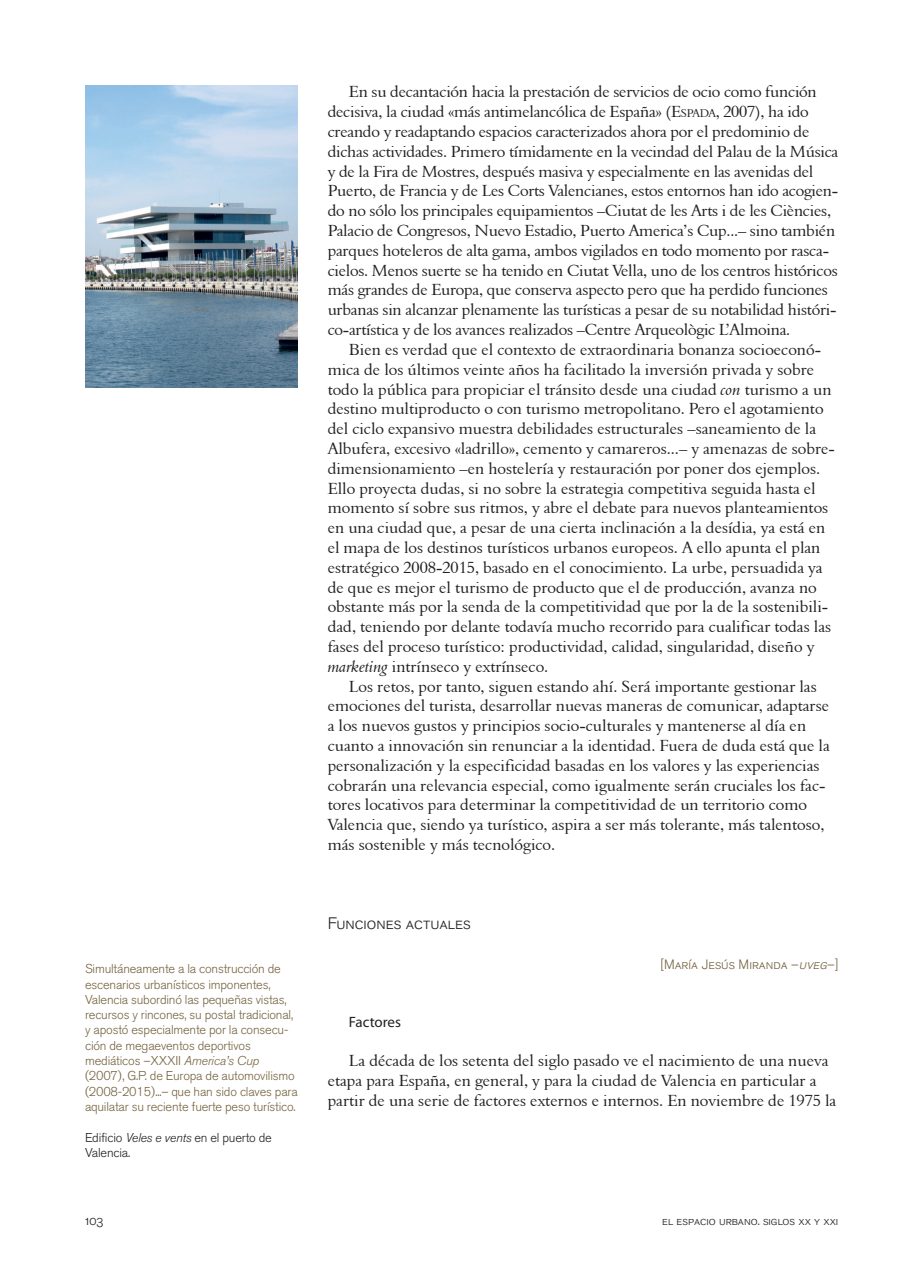
<style>
.page{position:relative;width:915px;height:1276px;background:#fff}
.page>*{position:absolute;margin:0;border:0;box-sizing:border-box;transform-origin:0 0}
.TEXTO{font:16.5px/19.8px "Aldine 401 BT Roman A";color:#231f20}
.TITULO{font:16.5px "Akzidenz Grotesk BQ Light SC";color:#231f20}
.SUBTITULO_1{font:15px "Myriad Pro";color:#231f20}
.t1{font:13.5px "Akzidenz Grotesk BQ Light SC";color:#766340}
.t2{font:13.5px "Akzidenz Grotesk BQ Light SC";color:#231f20}
.DESTACADOS{font:300 12.75px/15.3px "Akzidenz Grotesk BQ";letter-spacing:-.015em;color:#766340}
.DESTACADOS-2{font:300 12.75px/15.3px "Akzidenz Grotesk BQ";letter-spacing:-.015em;color:#231f20}
.t3{font:12px "Akzidenz Grotesk BQ Light SC";color:#231f20}
.s1{font-style:inherit}
.s2{font-size:11.55px}
.s3{font-family:"Aldine 401 BT Italic A"}
.s4{font-style:italic}
</style>
<div class="page">
<img style="left:85px;top:85px;width:213px;height:302px">
<p class="TEXTO" style="left:327px;top:82px;width:512px;text-indent:21px">En su decantación hacia la prestación de servicios de ocio como función decisiva, la ciudad «más antimelancólica de España» (<span class="s1">E</span><span class="s2">SPADA</span>, 2007), ha ido creando y readaptando espacios caracterizados ahora por el predominio de dichas actividades. Primero tímidamente en la vecindad del Palau de la Música y de la Fira de Mostres, después masiva y especialmente en las avenidas del Puerto, de Francia y de Les Corts Valencianes, estos entornos han ido acogien&shy;do no sólo los principales equipamientos –Ciutat de les Arts i de les Ciències, Palacio de Congresos, Nuevo Estadio, Puerto America’s Cup...– sino también parques hoteleros de alta gama, ambos vigilados en todo momento por rasca&shy;cielos. Menos suerte se ha tenido en Ciutat Vella, uno de los centros históricos más grandes de Europa, que conserva aspecto pero que ha perdido funciones urbanas sin alcanzar plenamente las turísticas a pesar de su notabilidad históri&shy;co-artística y de los avances realizados –Centre Arqueològic L’Almoina.</p>
<p class="TEXTO" style="left:327px;top:339px;width:508px;text-indent:21px">Bien es verdad que el contexto de extraordinaria bonanza socioeconó&shy;mica de los últimos veinte años ha facilitado la inversión privada y sobre todo la pública para propiciar el tránsito desde una ciudad <span class="s3">con</span> turismo a un destino multiproducto o con turismo metropolitano. Pero el agotamiento del ciclo expansivo muestra debilidades estructurales –saneamiento de la Albufera, excesivo «ladrillo», cemento y camareros...– y amenazas de sobre&shy;dimensionamiento –en hostelería y restauración por poner dos ejemplos.<br>Ello proyecta dudas, si no sobre la estrategia competitiva seguida hasta el momento sí sobre sus ritmos, y abre el debate para nuevos planteamientos en una ciudad que, a pesar de una cierta inclinación a la desídia, ya está en el mapa de los destinos turísticos urbanos europeos. A ello apunta el plan estratégico 2008-2015, basado en el conocimiento. La urbe, persuadida ya de que es mejor el turismo de producto que el de producción, avanza no obstante más por la senda de la competitividad que por la de la sostenibili&shy;dad, teniendo por delante todavía mucho recorrido para cualificar todas las fases del proceso turístico: productividad, calidad, singularidad, diseño y <span class="s3">marketing</span> intrínseco y extrínseco.</p>
<p class="TEXTO" style="left:327px;top:676px;width:503px;text-indent:21px">Los retos, por tanto, siguen estando ahí. Será importante gestionar las emociones del turista, desarrollar nuevas maneras de comunicar, adaptarse a los nuevos gustos y principios socio-culturales y mantenerse al día en cuanto a innovación sin renunciar a la identidad. Fuera de duda está que la personalización y la especificidad basadas en los valores y las experiencias cobrarán una relevancia especial, como igualmente serán cruciales los fac&shy;tores locativos para determinar la competitividad de un territorio como Valencia que, siendo ya turístico, aspira a ser más tolerante, más talentoso, más sostenible y más tecnológico.</p>
<p class="DESTACADOS" style="left:85px;top:961px;width:214px">Simultáneamente a la construcción de escenarios urbanísticos imponentes, Valencia subordinó las pequeñas vistas, recursos y rincones, su postal tradicional, y apostó especialmente por la consecu&shy;ción de megaeventos deportivos mediáticos –XXXII <span class="s4">America’s Cup </span>(2007), G.P. de Europa de automovilismo (2008-2015)...– que han sido claves para aquilatar su reciente fuerte peso turístico.</p>
<p class="DESTACADOS-2" style="left:85px;top:1129px;width:188px">Edificio <span class="s4">Veles e vents</span> en el puerto de<br>Valencia.</p>
<p class="TITULO" style="left:327px;top:914px;width:145px">Funciones actuales</p>
<p class="t1" style="left:660px;top:956px;width:179px">[María Jesús Miranda –<span class="s4">uveg</span>–]</p>
<p class="SUBTITULO_1" style="left:349px;top:1012px;width:54px">Factores</p>
<p class="TEXTO" style="left:327px;top:1050px;width:510px;text-indent:21px">La década de los setenta del siglo pasado ve el nacimiento de una nueva etapa para España, en general, y para la ciudad de Valencia en particular a partir de una serie de factores externos e internos. En noviembre de 1975 la</p>
<p class="t2" style="left:85px;top:1212px;width:20px">103</p>
<p class="t3" style="left:662px;top:1213px;width:178px">el espacio urbano. siglos xx y xxi</p>
</div>
